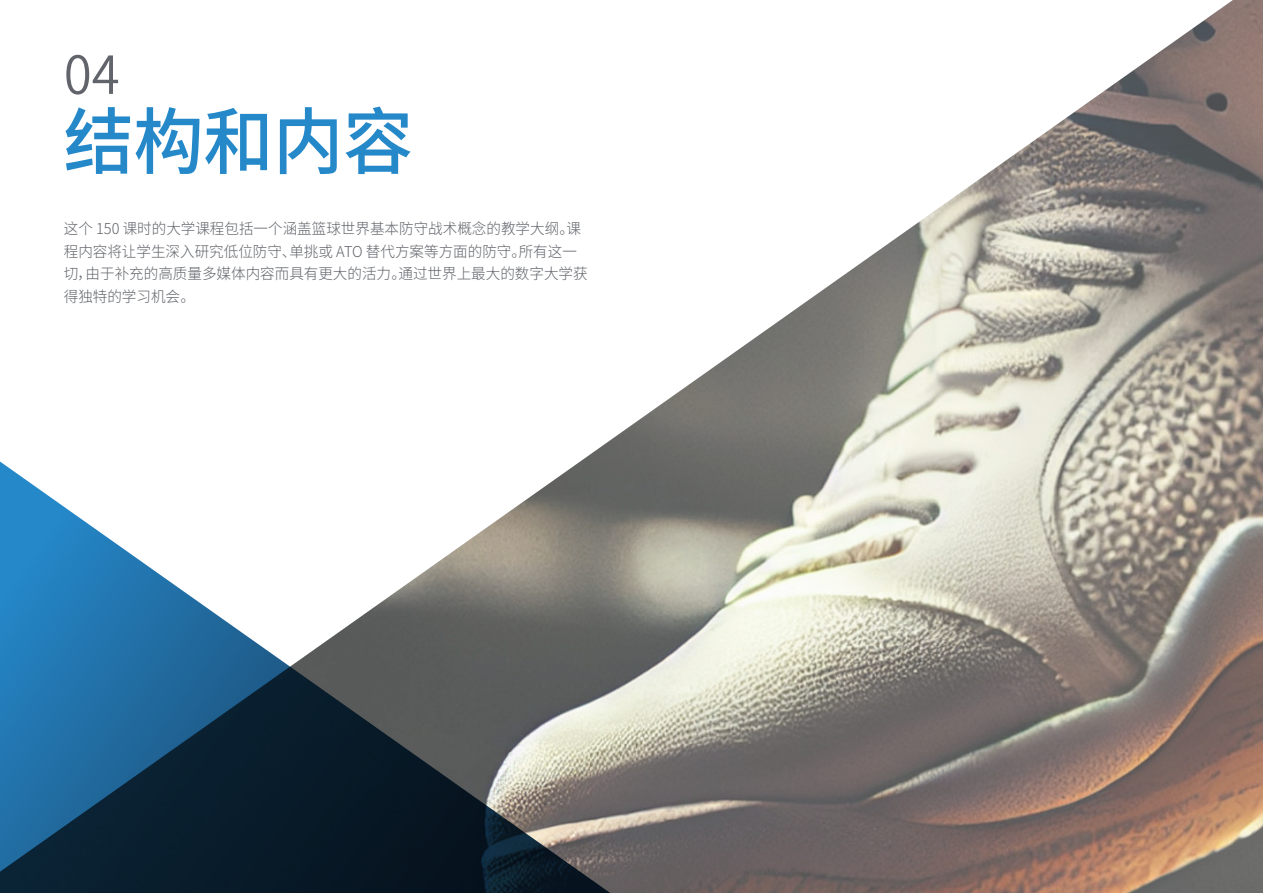
<style>
.page{position:relative;width:1263px;height:893px;background:#fff}
.page>*{position:absolute;margin:0;border:0;box-sizing:border-box;transform-origin:0 0}
.t1{font:500 72px "Source Han Sans CN";color:#2488c9}
.t2{font:52.5px "Source Han Sans CN";color:#61646a}
.t3{font:300 15px/22.5px "Source Han Sans CN";color:#61646a}
</style>
<div class="page">
<img style="left:602px;top:0;width:661px;height:893px">
<svg style="left:0;top:446px;width:640px;height:447px"></svg>
<h2 class="t2" style="left:64px;top:45px;width:57px">04</h2>
<h1 class="t1" style="left:64px;top:101px;width:351px">结构和内容</h1>
<p class="t3" style="left:64px;top:218px;width:525px">这个 150 课时的大学课程包括一个涵盖篮球世界基本防守战术概念的教学大纲。课程内容将让学生深入研究低位防守、单挑或 ATO 替代方案等方面的防守。所有这一切，由于补充的高质量多媒体内容而具有更大的活力。通过世界上最大的数字大学获得独特的学习机会。</p>
</div>
